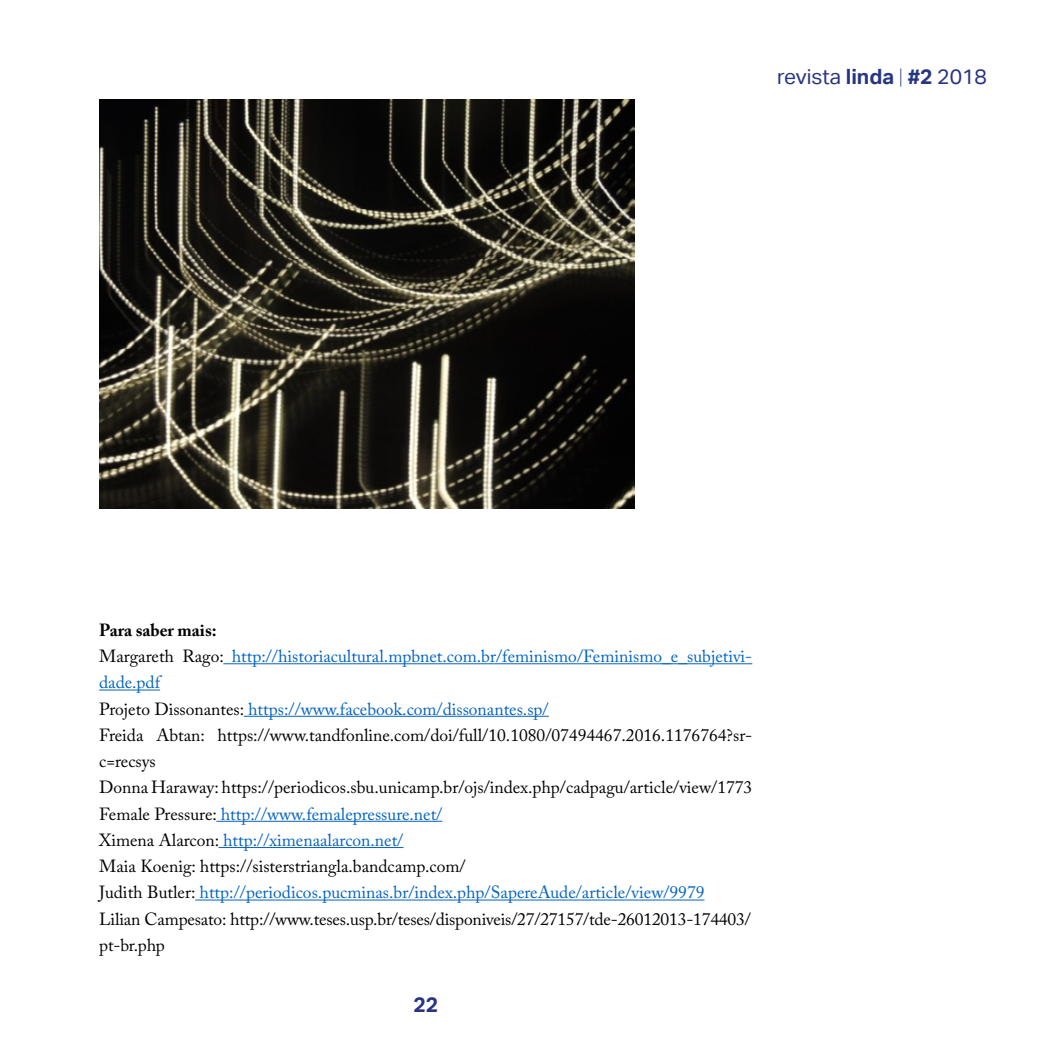
<style>
.page{position:relative;width:1050px;height:1050px;background:#fff}
.page>*{position:absolute;margin:0;border:0;box-sizing:border-box;transform-origin:0 0}
.t1{font:21px "Aktiv Grotesk";color:#283583}
.t2{font:700 21px "Aktiv Grotesk";color:#283583}
.corpo_de_texto{font:17.5px/26.2px "Adobe Caslon Pro";color:#000}
.corpo_de_texto-2{font:17.5px/26.2px "Adobe Caslon Pro";color:#0563c1}
.corpo_de_texto-3{font:700 17.5px "Adobe Caslon Pro";color:#000}
.s1{font-weight:700}
.s2{font-weight:100}
.s3{color:#000}
</style>
<div class="page">
<hr style="left:223px;top:663px;width:529px;height:1px;background:#0563c1">
<hr style="left:99px;top:690px;width:61px;height:1px;background:#0563c1">
<hr style="left:244px;top:716px;width:305px;height:1px;background:#0563c1">
<hr style="left:216px;top:821px;width:226px;height:1px;background:#0563c1">
<hr style="left:219px;top:847px;width:184px;height:1px;background:#0563c1">
<hr style="left:195px;top:900px;width:510px;height:1px;background:#0563c1">
<img style="left:99px;top:99px;width:535px;height:410px">
<p class="t1" style="left:777px;top:65px;width:211px">revista <span class="s1">linda</span> <span class="s2">|</span> <span class="s1">#2</span> 2018</p>
<p class="corpo_de_texto-3" style="left:99px;top:620px;width:119px">Para saber mais:</p>
<p class="corpo_de_texto-2" style="left:99px;top:643px;width:655px"><span class="s3">Margareth Rago:</span> http://historiacultural.mpbnet.com.br/feminismo/Feminismo_e_subjetivi&shy;dade.pdf</p>
<p class="corpo_de_texto-2" style="left:99px;top:695px;width:451px"><span class="s3">Projeto Dissonantes:</span> https://www.facebook.com/dissonantes.sp/</p>
<p class="corpo_de_texto" style="left:99px;top:722px;width:655px">Freida Abtan: https://www.tandfonline.com/doi/full/10.1080/07494467.2016.1176764?sr&shy;c=recsys</p>
<p class="corpo_de_texto" style="left:99px;top:774px;width:655px">Donna Haraway: https://periodicos.sbu.unicamp.br/ojs/index.php/cadpagu/article/view/1773</p>
<p class="corpo_de_texto-2" style="left:99px;top:800px;width:345px"><span class="s3">Female Pressure:</span> http://www.femalepressure.net/</p>
<p class="corpo_de_texto-2" style="left:99px;top:827px;width:306px"><span class="s3">Ximena Alarcon:</span> http://ximenaalarcon.net/</p>
<p class="corpo_de_texto" style="left:99px;top:853px;width:368px">Maia Koenig: https://sisterstriangla.bandcamp.com/</p>
<p class="corpo_de_texto-2" style="left:99px;top:879px;width:607px"><span class="s3">Judith Butler:</span> http://periodicos.pucminas.br/index.php/SapereAude/article/view/9979</p>
<p class="corpo_de_texto" style="left:99px;top:905px;width:653px">Lilian Campesato: http://www.teses.usp.br/teses/disponiveis/27/27157/tde-26012013-174403/ pt-br.php</p>
<p class="t2" style="left:413px;top:993px;width:26px">22</p>
</div>
